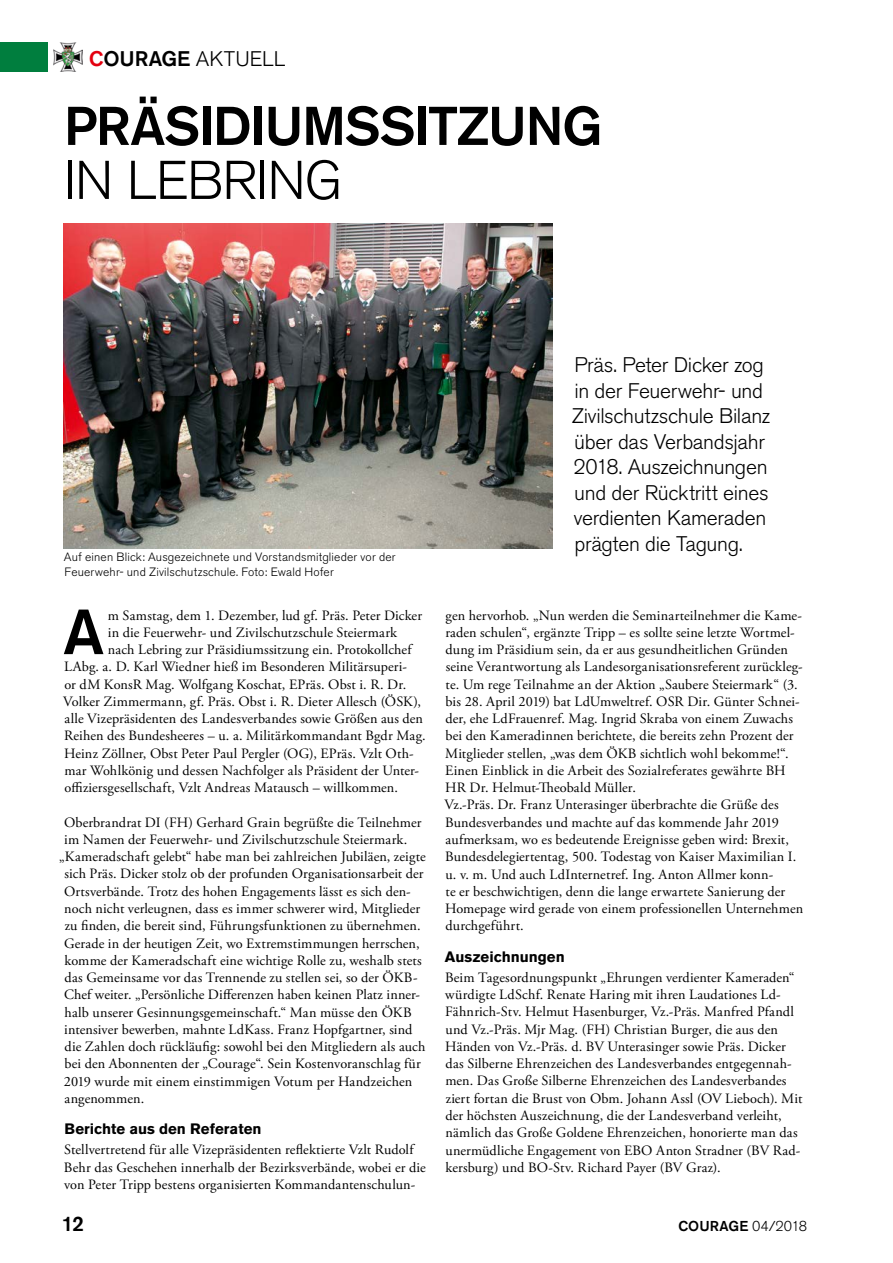
<style>
.page{position:relative;width:893px;height:1263px;background:#fff}
.page>*{position:absolute;margin:0;border:0;box-sizing:border-box;transform-origin:0 0}
.t1{font:500 63.15px "Akzidenz Grotesk BE";color:#000}
.t2{font:500 54px "Akzidenz Grotesk BE";letter-spacing:-.025em;color:#000}
.t3{font:300 54px "Akzidenz Grotesk BE";letter-spacing:-.02em;color:#000}
.t4{font:300 21px/25.5px "Akzidenz Grotesk BE";letter-spacing:-.015em;color:#000}
.t5{font:500 21px "Akzidenz Grotesk BE";color:#000}
.t6{font:700 15px "Akzidenz Grotesk BE";letter-spacing:.005em;color:#000}
.t7{font:14.25px/17.2px "Adobe Garamond Pro";letter-spacing:.01em;color:#000}
.t8{font:500 14.25px "Akzidenz Grotesk BE";letter-spacing:.01em;color:#000}
.t9{font:300 12px/15px "Akzidenz Grotesk BE";letter-spacing:.015em;color:#000}
.s1{font-weight:500;color:#e3000f}
.s2{font-weight:500}
.s3{font-weight:300}
</style>
<div class="page">
<img style="left:64px;top:224px;width:489px;height:325px">
<div style="left:0;top:43px;width:48px;height:29px;background:#007e3e"></div>
<img style="left:54px;top:43px;width:29px;height:29px">
<h3 class="t4" style="left:89px;top:46px;width:198px"><span class="s1">C</span><span class="s2">OURAGE</span> AKTUELL</h3>
<h2 class="t2" style="left:64px;top:93px;width:540px">PRÄSIDIUMSSITZUNG</h2>
<h2 class="t3" style="left:64px;top:150px;width:281px">IN LEBRING</h2>
<p class="t9" style="left:64px;top:549px;width:333px">Auf einen Blick: Ausgezeichnete und Vorstandsmitglieder vor der<br>Feuerwehr- und Zivilschutzschule. Foto: Ewald Hofer</p>
<h1 class="t1" style="left:63px;top:593px;width:42px">A</h1>
<p class="t7" style="left:108px;top:607px;width:316px">m Samstag, dem 1. Dezember, lud gf. Präs. Peter Dicker</p>
<p class="t7" style="left:108px;top:624px;width:291px">in die Feuerwehr- und Zivilschutzschule Steiermark</p>
<p class="t7" style="left:108px;top:641px;width:305px">nach Lebring zur Präsidiumssitzung ein. Protokollchef</p>
<p class="t7" style="left:64px;top:659px;width:344px">LAbg. a. D. Karl Wiedner hieß im Besonderen Militärsuperi-</p>
<p class="t7" style="left:64px;top:676px;width:343px">or dM KonsR Mag. Wolfgang Koschat, EPräs. Obst i. R. Dr.</p>
<p class="t7" style="left:63px;top:693px;width:359px">Volker Zimmermann, gf. Präs. Obst i. R. Dieter Allesch (ÖSK),</p>
<p class="t7" style="left:64px;top:710px;width:360px">alle Vizepräsidenten des Landesverbandes sowie Größen aus den</p>
<p class="t7" style="left:64px;top:728px;width:363px">Reihen des Bundesheeres – u. a. Militärkommandant Bgdr Mag.</p>
<p class="t7" style="left:64px;top:745px;width:351px">Heinz Zöllner, Obst Peter Paul Pergler (OG), EPräs. Vzlt Oth-</p>
<p class="t7" style="left:64px;top:762px;width:356px">mar Wohlkönig und dessen Nachfolger als Präsident der Unter-</p>
<p class="t7" style="left:64px;top:779px;width:335px">offiziersgesellschaft, Vzlt Andreas Matausch – willkommen.</p>
<p class="t7" style="left:64px;top:814px;width:359px">Oberbrandrat DI (FH) Gerhard Grain begrüßte die Teilnehmer</p>
<p class="t7" style="left:64px;top:831px;width:344px">im Namen der Feuerwehr- und Zivilschutzschule Steiermark.</p>
<p class="t7" style="left:59px;top:848px;width:368px">„Kameradschaft gelebt“ habe man bei zahlreichen Jubiläen, zeigte</p>
<p class="t7" style="left:65px;top:866px;width:361px">sich Präs. Dicker stolz ob der profunden Organisationsarbeit der</p>
<p class="t7" style="left:64px;top:883px;width:348px">Ortsverbände. Trotz des hohen Engagements lässt es sich den-</p>
<p class="t7" style="left:64px;top:900px;width:357px">noch nicht verleugnen, dass es immer schwerer wird, Mitglieder</p>
<p class="t7" style="left:65px;top:918px;width:357px">zu finden, die bereit sind, Führungsfunktionen zu übernehmen.</p>
<p class="t7" style="left:64px;top:935px;width:357px">Gerade in der heutigen Zeit, wo Extremstimmungen herrschen,</p>
<p class="t7" style="left:64px;top:952px;width:359px">komme der Kameradschaft eine wichtige Rolle zu, weshalb stets</p>
<p class="t7" style="left:64px;top:969px;width:355px">das Gemeinsame vor das Trennende zu stellen sei, so der ÖKB-</p>
<p class="t7" style="left:64px;top:987px;width:357px">Chef weiter. „Persönliche Differenzen haben keinen Platz inner-</p>
<p class="t7" style="left:65px;top:1004px;width:349px">halb unserer Gesinnungsgemeinschaft.“ Man müsse den ÖKB</p>
<p class="t7" style="left:64px;top:1021px;width:350px">intensiver bewerben, mahnte LdKass. Franz Hopfgartner, sind</p>
<p class="t7" style="left:64px;top:1038px;width:362px">die Zahlen doch rückläufig: sowohl bei den Mitgliedern als auch</p>
<p class="t7" style="left:65px;top:1056px;width:358px">bei den Abonnenten der „Courage“. Sein Kostenvoranschlag für</p>
<p class="t7" style="left:64px;top:1073px;width:350px">2019 wurde mit einem einstimmigen Votum per Handzeichen</p>
<p class="t7" style="left:64px;top:1090px;width:81px">angenommen.</p>
<p class="t6" style="left:65px;top:1120px;width:199px">Berichte aus den Referaten</p>
<p class="t7" style="left:64px;top:1142px;width:363px">Stellvertretend für alle Vizepräsidenten reflektierte Vzlt Rudolf<br>Behr das Geschehen innerhalb der Bezirksverbände, wobei er die von Peter Tripp bestens organisierten Kommandantenschulun-</p>
<h3 class="t4" style="left:572px;top:352px;width:200px">Präs. Peter Dicker zog in der Feuerwehr- und<br>Zivilschutzschule Bilanz über das Verbandsjahr<br>2018. Auszeichnungen und der Rücktritt eines verdienten Kameraden prägten die Tagung.</h3>
<p class="t7" style="left:444px;top:607px;width:360px">gen hervorhob. „Nun werden die Seminarteilnehmer die Kame&shy;raden schulen“, ergänzte Tripp – es sollte seine letzte Wortmel&shy;dung im Präsidium sein, da er aus gesundheitlichen Gründen seine Verantwortung als Landesorganisationsreferent zurückleg&shy;te. Um rege Teilnahme an der Aktion „Saubere Steiermark“ (3. bis 28. April 2019) bat LdUmweltref. OSR Dir. Günter Schnei&shy;der, ehe LdFrauenref. Mag. Ingrid Skraba von einem Zuwachs bei den Kameradinnen berichtete, die bereits zehn Prozent der Mitglieder stellen, „was dem ÖKB sichtlich wohl bekomme!“.<br>Einen Einblick in die Arbeit des Sozialreferates gewährte BH HR Dr. Helmut-Theobald Müller.<br>Vz.-Präs. Dr. Franz Unterasinger überbrachte die Grüße des Bundesverbandes und machte auf das kommende Jahr 2019 aufmerksam, wo es bedeutende Ereignisse geben wird: Brexit, Bundesdelegiertentag, 500. Todestag von Kaiser Maximilian I. u. v. m. Und auch LdInternetref. Ing. Anton Allmer konn-<br>te er beschwichtigen, denn die lange erwartete Sanierung der Homepage wird gerade von einem professionellen Unternehmen durchgeführt.</p>
<p class="t6" style="left:445px;top:948px;width:122px">Auszeichnungen</p>
<p class="t7" style="left:445px;top:969px;width:359px">Beim Tagesordnungspunkt „Ehrungen verdienter Kameraden“ würdigte LdSchf. Renate Haring mit ihren Laudationes Ld-Fähnrich-Stv. Helmut Hasenburger, Vz.-Präs. Manfred Pfandl und Vz.-Präs. Mjr Mag. (FH) Christian Burger, die aus den Händen von Vz.-Präs. d. BV Unterasinger sowie Präs. Dicker das Silberne Ehrenzeichen des Landesverbandes entgegennah&shy;men. Das Große Silberne Ehrenzeichen des Landesverbandes ziert fortan die Brust von Obm. Johann Assl (OV Lieboch). Mit der höchsten Auszeichnung, die der Landesverband verleiht, nämlich das Große Goldene Ehrenzeichen, honorierte man das unermüdliche Engagement von EBO Anton Stradner (BV Rad&shy;kersburg) und BO-Stv. Richard Payer (BV Graz).</p>
<h3 class="t5" style="left:62px;top:1211px;width:24px">12</h3>
<p class="t8" style="left:678px;top:1217px;width:130px">COURAGE <span class="s3">04/2018</span></p>
</div>
